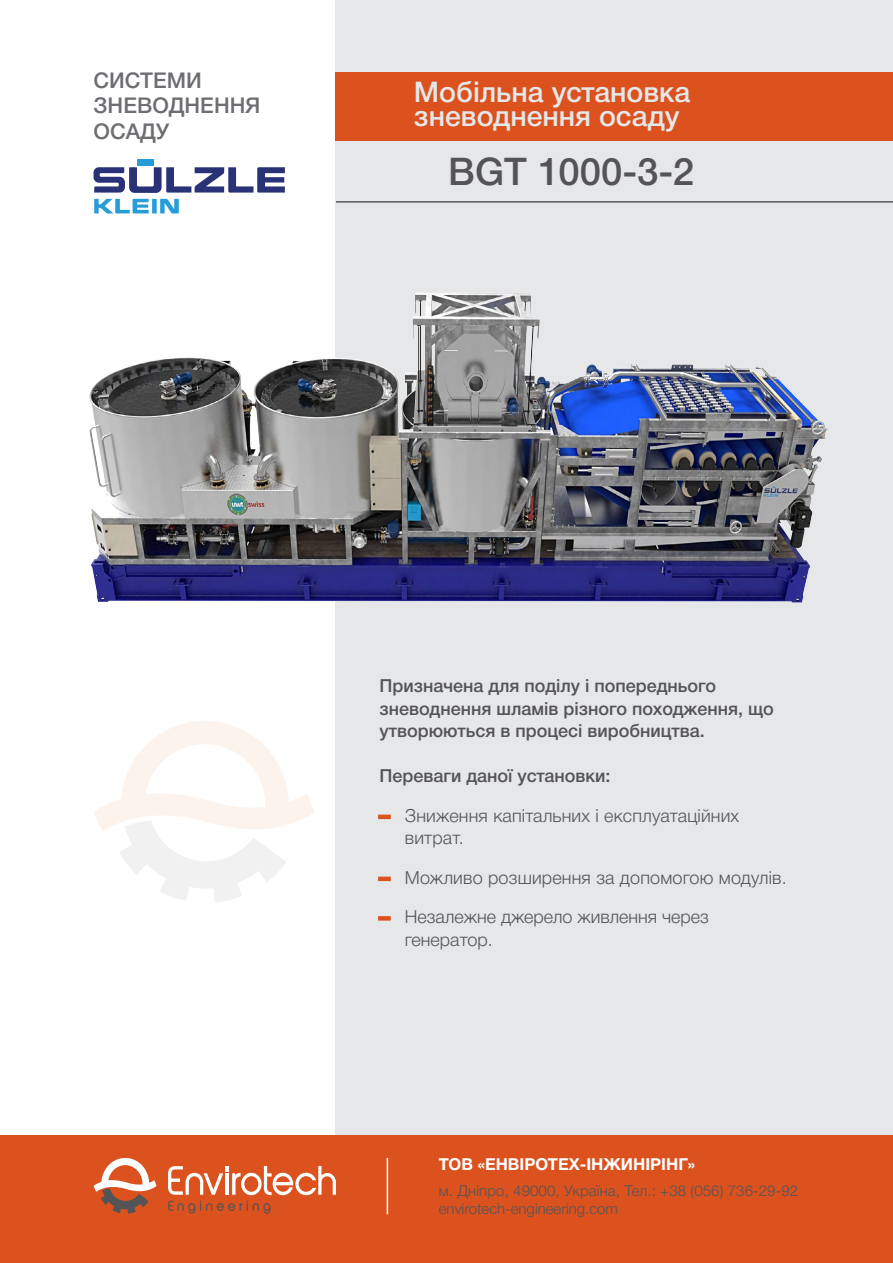
<style>
.page{position:relative;width:893px;height:1263px;background:#fff}
.page>*{position:absolute;margin:0;border:0;box-sizing:border-box;transform-origin:0 0}
.t1{font:500 38.25px "Helvetica Neue Cyr";color:#545456}
.t2{font:500 28.5px/24px "Helvetica Neue Cyr";color:#e6e7e8}
.t3{font:500 21.75px/25.5px "Helvetica Neue Cyr";color:#6d6e71}
.t4{font:500 18px/22.5px "Helvetica Neue Cyr";color:#545456}
.t5{font:300 18px/22.5px "Helvetica Neue Cyr";letter-spacing:.01em;color:#545456}
.t6{font:700 16.5px "Helvetica Neue Cyr";color:#fff}
.t7{font:300 15px/18px "Helvetica Neue Cyr";color:#545456}
.s1{font-family:"Helios";font-weight:700;color:#db521f}
</style>
<div class="page">
<div style="left:336px;top:0;width:557px;height:1263px;background:#e6e7e8"></div>
<svg style="left:94px;top:199px;width:85px;height:14px"></svg>
<svg style="left:94px;top:167px;width:191px;height:26px"></svg>
<div style="left:137px;top:159px;width:16px;height:6px;background:#279dd8"></div>
<div style="left:336px;top:72px;width:557px;height:68px;background:#db521f"></div>
<hr style="left:336px;top:201px;width:557px;height:2px;background:#545456">
<svg style="left:94px;top:721px;width:220px;height:181px"></svg>
<img style="left:89px;top:251px;width:739px;height:432px">
<div style="left:0;top:1135px;width:893px;height:128px;background:#db521f"></div>
<svg style="left:94px;top:1158px;width:63px;height:55px"></svg>
<svg style="left:168px;top:1166px;width:168px;height:29px"></svg>
<svg style="left:168px;top:1201px;width:102px;height:12px"></svg>
<hr style="left:387px;top:1158px;width:1px;height:56px;background:#fff">
<div style="left:378px;top:815px;width:13px;height:4px;border:3px solid #db521f"></div>
<div style="left:378px;top:877px;width:13px;height:4px;border:3px solid #db521f"></div>
<div style="left:378px;top:916px;width:13px;height:5px;border:3px solid #db521f"></div>
<p class="t3" style="left:94px;top:68px;width:168px">СИСТЕМИ<br>ЗНЕВОДНЕННЯ<br>ОСАДУ</p>
<h2 class="t2" style="left:414px;top:81px;width:278px">Мобільна установка зневоднення осаду</h2>
<h1 class="t1" style="left:448px;top:150px;width:248px">BGT 1000-3-2</h1>
<p class="t4" style="left:379px;top:675px;width:396px">Призначена для поділу і попереднього зневоднення шламів різного походження, що утворюються в процесі виробництва.</p>
<p class="t4" style="left:379px;top:765px;width:233px">Переваги даної установки:</p>
<p class="t5" style="left:405px;top:804px;width:336px;text-indent:-26px"><span class="s1">–</span> Зниження капітальних і експлуатаційних витрат.</p>
<p class="t5" style="left:379px;top:866px;width:409px"><span class="s1">–</span> Можливо розширення за допомогою модулів.</p>
<p class="t5" style="left:405px;top:906px;width:305px;text-indent:-26px"><span class="s1">–</span> Незалежне джерело живлення через генератор.</p>
<p class="t6" style="left:439px;top:1155px;width:258px">ТОВ «ЕНВІРОТЕХ-ІНЖИНІРІНГ»</p>
<p class="t7" style="left:439px;top:1182px;width:361px">м. Дніпро, 49000, Україна, Тел.: +38 (056) 736-29-92 envirotech-engineering.com</p>
</div>
